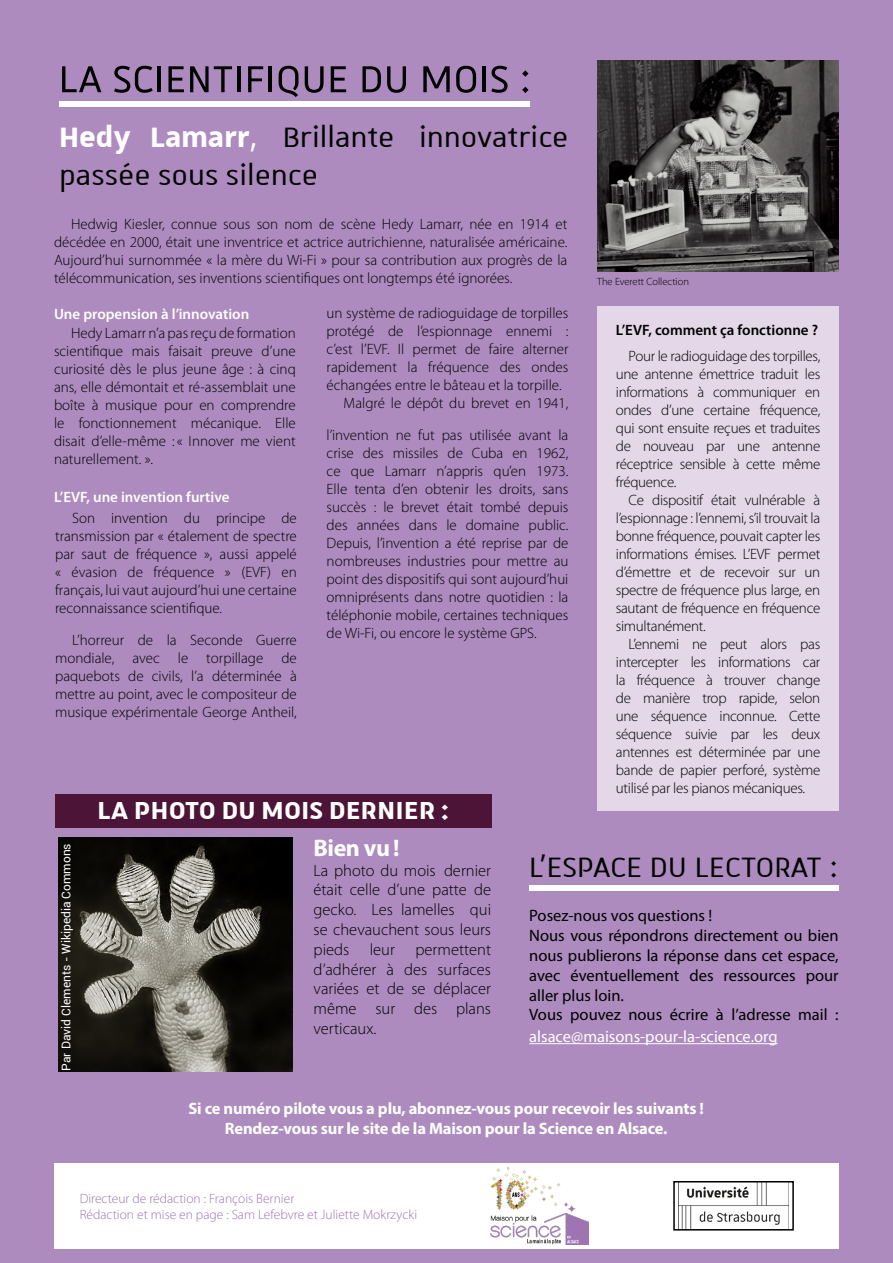
<style>
.page{position:relative;width:893px;height:1263px;background:#ad8bbe}
.page>*{position:absolute;margin:0;border:0;box-sizing:border-box;transform-origin:0 0}
.t1{font:51px "Unistra A";letter-spacing:.01em;color:#000}
.t2{font:37.5px/37.5px "Unistra A";color:#000}
.t3{font:700 33px "Unistra A";letter-spacing:.02em;color:#fff}
.t4{font:700 24px "Myriad Pro";letter-spacing:-.02em;color:#fff}
.t5{font:16.5px/19.8px "Myriad Pro";color:#000}
.t6{font:300 16.5px/19.8px "Myriad Pro";color:#000;text-align:justify}
.t7{font:700 16.5px/19.8px "Myriad Pro";letter-spacing:-.01em;color:#fff;text-align:center}
.t8{font:16.5px "Myriad Pro";color:#fff}
.t9{font:300 15px/18px "Myriad Pro";color:#000;text-align:justify}
.t10{font:600 15px "Myriad Pro";color:#fff}
.t11{font:600 15px "Myriad Pro";color:#000}
.t12{font:300 13.5px/16.2px "Myriad Pro";color:#9e75b2}
.t13{font:12px "Roboto";color:#fff}
.t14{font:300 10.5px "Myriad Pro";color:#000}
.s1{font-weight:700;color:#fff}
.s2{color:#fff}
</style>
<div class="page">
<div style="left:55px;top:1163px;width:784px;height:85px;background:#fff"></div>
<div style="left:529px;top:885px;width:310px;height:6px;background:#fff"></div>
<hr style="left:529px;top:1043px;width:249px;height:1px;background:#fff">
<img style="left:678px;top:1184px;width:111px;height:43px">
<div style="left:673px;top:1181px;width:121px;height:49px;border:2px solid #000"></div>
<img style="left:490px;top:1166px;width:98px;height:78px">
<img style="left:58px;top:838px;width:235px;height:234px">
<div style="left:55px;top:795px;width:436px;height:33px;background:#4c1436"></div>
<div style="left:59px;top:101px;width:471px;height:6px;background:#fff"></div>
<div style="left:597px;top:306px;width:242px;height:504px;background:#e3d7e8"></div>
<img style="left:597px;top:60px;width:242px;height:212px">
<h1 class="t1" style="left:59px;top:52px;width:474px">LA SCIENTIFIQUE DU MOIS :</h1>
<h2 class="t2" style="left:59px;top:118px;width:511px"><span class="s1">Hedy Lamarr</span><span class="s2">,</span> Brillante innovatrice passée sous silence</h2>
<p class="t9" style="left:54px;top:215px;width:515px;text-indent:17px">Hedwig Kiesler, connue sous son nom de scène Hedy Lamarr, née en 1914 et décédée en 2000, était une inventrice et actrice autrichienne, naturalisée américaine.<br>Aujourd’hui surnommée « la mère du Wi-Fi » pour sa contribution aux progrès de la télécommunication, ses inventions scientifiques ont longtemps été ignorées.</p>
<p class="t10" style="left:54px;top:304px;width:197px">Une propension à l’innovation</p>
<p class="t9" style="left:54px;top:324px;width:243px;text-indent:17px">Hedy Lamarr n’a pas reçu de formation scientifique mais faisait preuve d’une curiosité dès le plus jeune âge : à cinq ans, elle démontait et ré-assemblait une boîte à musique pour en comprendre le fonctionnement mécanique. Elle disait d’elle-même :« Innover me vient naturellement. ».</p>
<p class="t10" style="left:54px;top:487px;width:177px">L’EVF, une invention furtive</p>
<p class="t9" style="left:55px;top:509px;width:243px;text-indent:17px">Son invention du principe de transmission par « étalement de spectre par saut de fréquence », aussi appelé « évasion de fréquence » (EVF) en français, lui vaut aujourd’hui une certaine reconnaissance scientifique.</p>
<p class="t9" style="left:55px;top:631px;width:243px;text-indent:17px">L’horreur de la Seconde Guerre mondiale, avec le torpillage de paquebots de civils, l’a déterminée à mettre au point, avec le compositeur de musique expérimentale George Antheil,</p>
<p class="t9" style="left:327px;top:305px;width:243px">un système de radioguidage de torpilles</p>
<p class="t9" style="left:327px;top:323px;width:243px">protégé de l’espionnage ennemi :</p>
<p class="t9" style="left:327px;top:341px;width:243px">c’est l’EVF. Il permet de faire alterner</p>
<p class="t9" style="left:327px;top:359px;width:243px">rapidement la fréquence des ondes</p>
<p class="t9" style="left:327px;top:377px;width:236px">échangées entre le bâteau et la torpille.</p>
<p class="t9" style="left:344px;top:395px;width:226px">Malgré le dépôt du brevet en 1941,</p>
<p class="t9" style="left:327px;top:426px;width:243px">l’invention ne fut pas utilisée avant la crise des missiles de Cuba en 1962, ce que Lamarr n’appris qu’en 1973.<br>Elle tenta d’en obtenir les droits, sans succès : le brevet était tombé depuis des années dans le domaine public.<br>Depuis, l’invention a été reprise par de nombreuses industries pour mettre au point des dispositifs qui sont aujourd’hui omniprésents dans notre quotidien : la téléphonie mobile, certaines techniques de Wi-Fi, ou encore le système GPS.</p>
<h3 class="t3" style="left:98px;top:792px;width:353px">LA PHOTO DU MOIS DERNIER :</h3>
<p class="t14" style="left:597px;top:276px;width:93px">The Everett Collection</p>
<p class="t11" style="left:616px;top:320px;width:204px">L’EVF, comment ça fonctionne ?</p>
<p class="t9" style="left:616px;top:347px;width:206px;text-indent:13px">Pour le radioguidage des torpilles, une antenne émettrice traduit les informations à communiquer en ondes d’une certaine fréquence, qui sont ensuite reçues et traduites de nouveau par une antenne réceptrice sensible à cette même fréquence.</p>
<p class="t9" style="left:616px;top:491px;width:206px;text-indent:13px">Ce dispositif était vulnérable à l’espionnage : l’ennemi, s’il trouvait la bonne fréquence, pouvait capter les informations émises. L’EVF permet d’émettre et de recevoir sur un spectre de fréquence plus large, en sautant de fréquence en fréquence simultanément.</p>
<p class="t9" style="left:616px;top:635px;width:206px;text-indent:13px">L’ennemi ne peut alors pas intercepter les informations car la fréquence à trouver change de manière trop rapide, selon une séquence inconnue. Cette séquence suivie par les deux antennes est déterminée par une bande de papier perforé, système utilisé par les pianos mécaniques.</p>
<p class="t13" style="left:58px;top:1071px;width:229px;rotate:-90deg">Par David Clements - Wikipedia Commons</p>
<h3 class="t4" style="left:314px;top:832px;width:87px">Bien vu!</h3>
<p class="t6" style="left:314px;top:860px;width:179px">La photo du mois dernier était celle d’une patte de gecko. Les lamelles qui se chevauchent sous leurs pieds leur permettent d’adhérer à des surfaces variées et de se déplacer même sur des plans verticaux.</p>
<h2 class="t2" style="left:529px;top:847px;width:310px">L’ESPACE DU LECTORAT :</h2>
<p class="t5" style="left:529px;top:906px;width:311px">Posez-nous vos questions !<br>Nous vous répondrons directement ou bien nous publierons la réponse dans cet espace, avec éventuellement des ressources pour aller plus loin.<br>Vous pouvez nous écrire à l’adresse mail :</p>
<p class="t8" style="left:529px;top:1026px;width:250px">alsace@maisons-pour-la-science.org</p>
<p class="t7" style="left:189px;top:1098px;width:517px">Si ce numéro pilote vous a plu, abonnez-vous pour recevoir les suivants !<br>Rendez-vous sur le site de la Maison pour la Science en Alsace.</p>
<p class="t12" style="left:80px;top:1191px;width:339px">Directeur de rédaction : François Bernier<br>Rédaction et mise en page : Sam Lefebvre et Juliette Mokrzycki</p>
</div>
